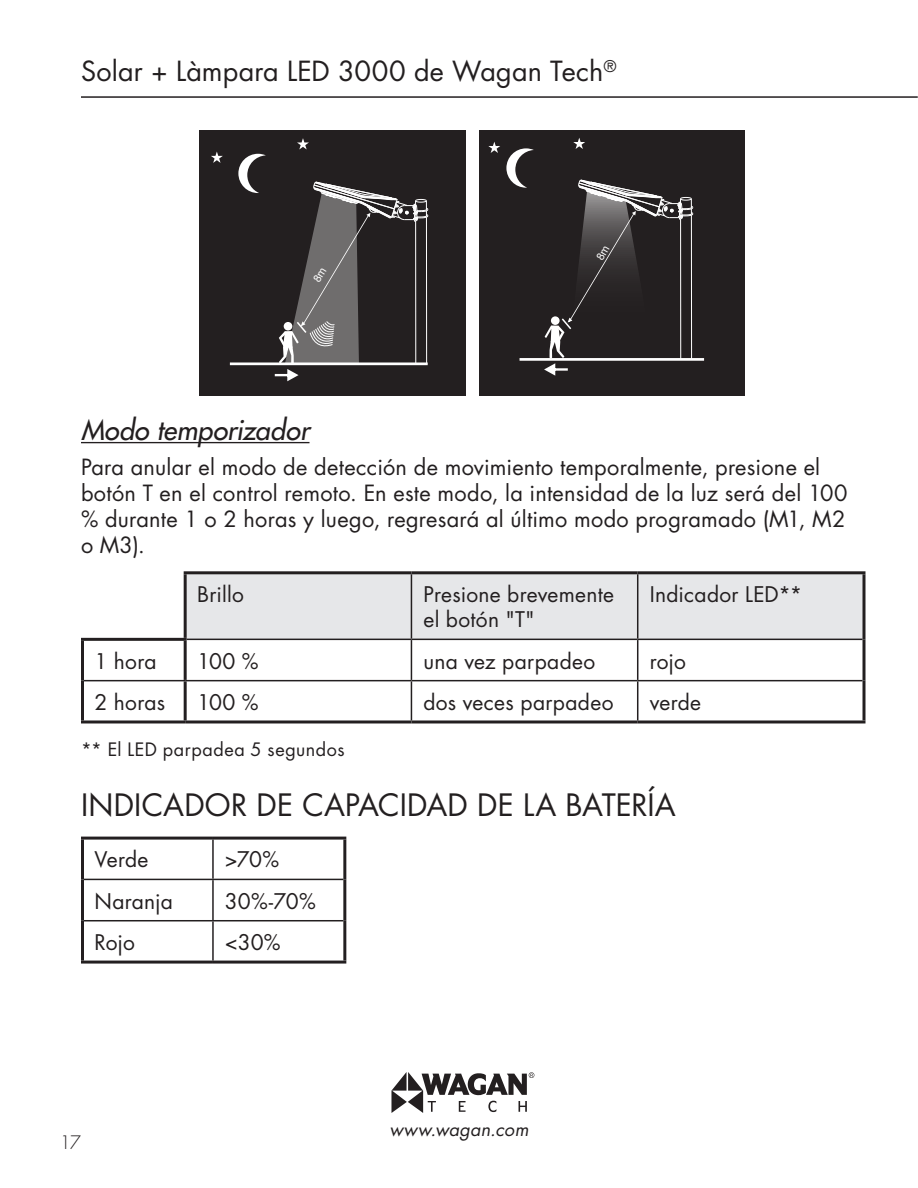
<style>
.page{position:relative;width:918px;height:1188px;background:#fff}
.page>*{position:absolute;margin:0;border:0;box-sizing:border-box;transform-origin:0 0}
.Section_Titles{font:30px "Futura Std";letter-spacing:.005em;color:#231f20}
.t1{font:27px "Futura Std";letter-spacing:.005em;color:#231f20}
.SubSection_Titles{font:italic 500 27px "Futura Std";letter-spacing:.005em;color:#231f20}
.Block_Text{font:21.6px/26.1px "Futura Std";letter-spacing:.01em;color:#231f20}
.Tables{font:21px/25.2px "Futura Std";letter-spacing:.015em;color:#231f20}
.Footnote{font:18px "Futura Std";letter-spacing:.03em;color:#231f20}
.t2{font:italic 18px "Futura Std";letter-spacing:.015em;color:#231f20}
.t3{font:300 18px "Futura Std";color:#231f20}
</style>
<div class="page">
<hr style="left:81px;top:96px;width:837px;height:2px;background:#231f20">
<svg style="left:391px;top:1072px;width:143px;height:41px"></svg>
<hr style="left:81px;top:442px;width:229px;height:1px;background:#231f20">
<div style="left:200px;top:130px;width:266px;height:266px;background:#231f20"></div>
<svg style="left:238px;top:154px;width:28px;height:39px"></svg>
<svg style="left:211px;top:152px;width:12px;height:11px"></svg>
<svg style="left:297px;top:138px;width:12px;height:12px"></svg>
<hr style="left:230px;top:362px;width:198px;height:3px;background:#fff">
<div style="left:479px;top:130px;width:266px;height:266px;background:#231f20"></div>
<svg style="left:506px;top:148px;width:28px;height:40px"></svg>
<svg style="left:573px;top:138px;width:12px;height:11px"></svg>
<svg style="left:488px;top:142px;width:12px;height:11px"></svg>
<hr style="left:520px;top:358px;width:184px;height:3px;background:#fff">
<div style="left:187px;top:574px;width:675px;height:65px;background:#e6e7e9"></div>
<hr style="left:184px;top:571px;width:227px;height:3px;background:#231f20">
<hr style="left:411px;top:571px;width:227px;height:3px;background:#231f20">
<hr style="left:638px;top:571px;width:227px;height:3px;background:#231f20">
<svg style="left:862px;top:574px;width:4px;height:65px"></svg>
<svg style="left:862px;top:639px;width:4px;height:42px"></svg>
<svg style="left:862px;top:681px;width:4px;height:39px"></svg>
<hr style="left:185px;top:720px;width:226px;height:3px;background:#231f20">
<hr style="left:411px;top:720px;width:227px;height:3px;background:#231f20">
<hr style="left:638px;top:720px;width:227px;height:3px;background:#231f20">
<hr style="left:411px;top:574px;width:1px;height:65px;background:#231f20">
<hr style="left:637px;top:574px;width:1px;height:65px;background:#231f20">
<hr style="left:187px;top:639px;width:224px;height:1px;background:#231f20">
<hr style="left:411px;top:639px;width:227px;height:1px;background:#231f20">
<hr style="left:411px;top:640px;width:1px;height:40px;background:#231f20">
<hr style="left:638px;top:639px;width:224px;height:1px;background:#231f20">
<hr style="left:637px;top:640px;width:1px;height:40px;background:#231f20">
<hr style="left:185px;top:680px;width:226px;height:1px;background:#231f20">
<hr style="left:411px;top:680px;width:227px;height:1px;background:#231f20">
<hr style="left:411px;top:681px;width:1px;height:39px;background:#231f20">
<hr style="left:638px;top:680px;width:224px;height:1px;background:#231f20">
<hr style="left:637px;top:681px;width:1px;height:39px;background:#231f20">
<hr style="left:184px;top:574px;width:3px;height:64px;background:#231f20">
<hr style="left:81px;top:638px;width:106px;height:3px;background:#231f20">
<hr style="left:81px;top:641px;width:3px;height:40px;background:#231f20">
<hr style="left:184px;top:641px;width:3px;height:39px;background:#231f20">
<hr style="left:81px;top:681px;width:3px;height:39px;background:#231f20">
<hr style="left:184px;top:681px;width:3px;height:39px;background:#231f20">
<hr style="left:81px;top:720px;width:104px;height:3px;background:#231f20">
<hr style="left:84px;top:680px;width:101px;height:1px;background:#231f20">
<hr style="left:81px;top:837px;width:132px;height:3px;background:#231f20">
<hr style="left:81px;top:840px;width:3px;height:39px;background:#231f20">
<hr style="left:213px;top:837px;width:133px;height:3px;background:#231f20">
<hr style="left:343px;top:840px;width:3px;height:39px;background:#231f20">
<hr style="left:81px;top:879px;width:3px;height:42px;background:#231f20">
<hr style="left:343px;top:879px;width:3px;height:42px;background:#231f20">
<hr style="left:81px;top:921px;width:3px;height:40px;background:#231f20">
<hr style="left:343px;top:921px;width:3px;height:40px;background:#231f20">
<hr style="left:81px;top:961px;width:132px;height:3px;background:#231f20">
<hr style="left:213px;top:961px;width:133px;height:3px;background:#231f20">
<hr style="left:212px;top:840px;width:2px;height:39px;background:#231f20">
<hr style="left:84px;top:879px;width:129px;height:1px;background:#231f20">
<hr style="left:213px;top:879px;width:130px;height:1px;background:#231f20">
<hr style="left:212px;top:880px;width:2px;height:40px;background:#231f20">
<hr style="left:84px;top:920px;width:129px;height:1px;background:#231f20">
<hr style="left:213px;top:920px;width:130px;height:1px;background:#231f20">
<hr style="left:212px;top:921px;width:2px;height:40px;background:#231f20">
<svg style="left:275px;top:182px;width:153px;height:199px"></svg>
<svg style="left:544px;top:180px;width:149px;height:196px"></svg>
<p class="t1" style="left:81px;top:54px;width:537px">Solar + Làmpara LED 3000 de Wagan Tech<sup>®</sup></p>
<p class="SubSection_Titles" style="left:81px;top:413px;width:230px">Modo temporizador</p>
<p class="Block_Text" style="left:81px;top:454px;width:768px">Para anular el modo de detección de movimiento temporalmente, presione el botón T en el control remoto. En este modo, la intensidad de la luz será del 100 % durante 1 o 2 horas y luego, regresará al último modo programado (M1, M2 o M3).</p>
<p class="Tables" style="left:197px;top:582px;width:48px">Brillo</p>
<p class="Tables" style="left:423px;top:582px;width:192px">Presione brevemente el botón "T"</p>
<p class="Tables" style="left:650px;top:582px;width:154px">Indicador LED**</p>
<p class="Tables" style="left:94px;top:649px;width:64px">1 hora</p>
<p class="Tables" style="left:197px;top:649px;width:63px">100 %</p>
<p class="Tables" style="left:423px;top:649px;width:173px">una vez parpadeo</p>
<p class="Tables" style="left:650px;top:649px;width:38px">rojo</p>
<p class="Tables" style="left:94px;top:690px;width:72px">2 horas</p>
<p class="Tables" style="left:197px;top:690px;width:63px">100 %</p>
<p class="Tables" style="left:423px;top:690px;width:192px">dos veces parpadeo</p>
<p class="Tables" style="left:650px;top:690px;width:53px">verde</p>
<p class="Footnote" style="left:81px;top:737px;width:265px">** El LED parpadea 5 segundos</p>
<p class="Section_Titles" style="left:81px;top:785px;width:596px">INDICADOR DE CAPACIDAD DE LA BATERÍA</p>
<p class="Tables" style="left:94px;top:847px;width:56px">Verde</p>
<p class="Tables" style="left:225px;top:847px;width:56px">&gt;70%</p>
<p class="Tables" style="left:94px;top:889px;width:80px">Naranja</p>
<p class="Tables" style="left:225px;top:889px;width:92px">30%-70%</p>
<p class="Tables" style="left:94px;top:930px;width:42px">Rojo</p>
<p class="Tables" style="left:225px;top:930px;width:57px">&lt;30%</p>
<p class="t3" style="left:60px;top:1131px;width:23px">17</p>
<p class="t2" style="left:389px;top:1118px;width:141px">www.wagan.com</p>
</div>
